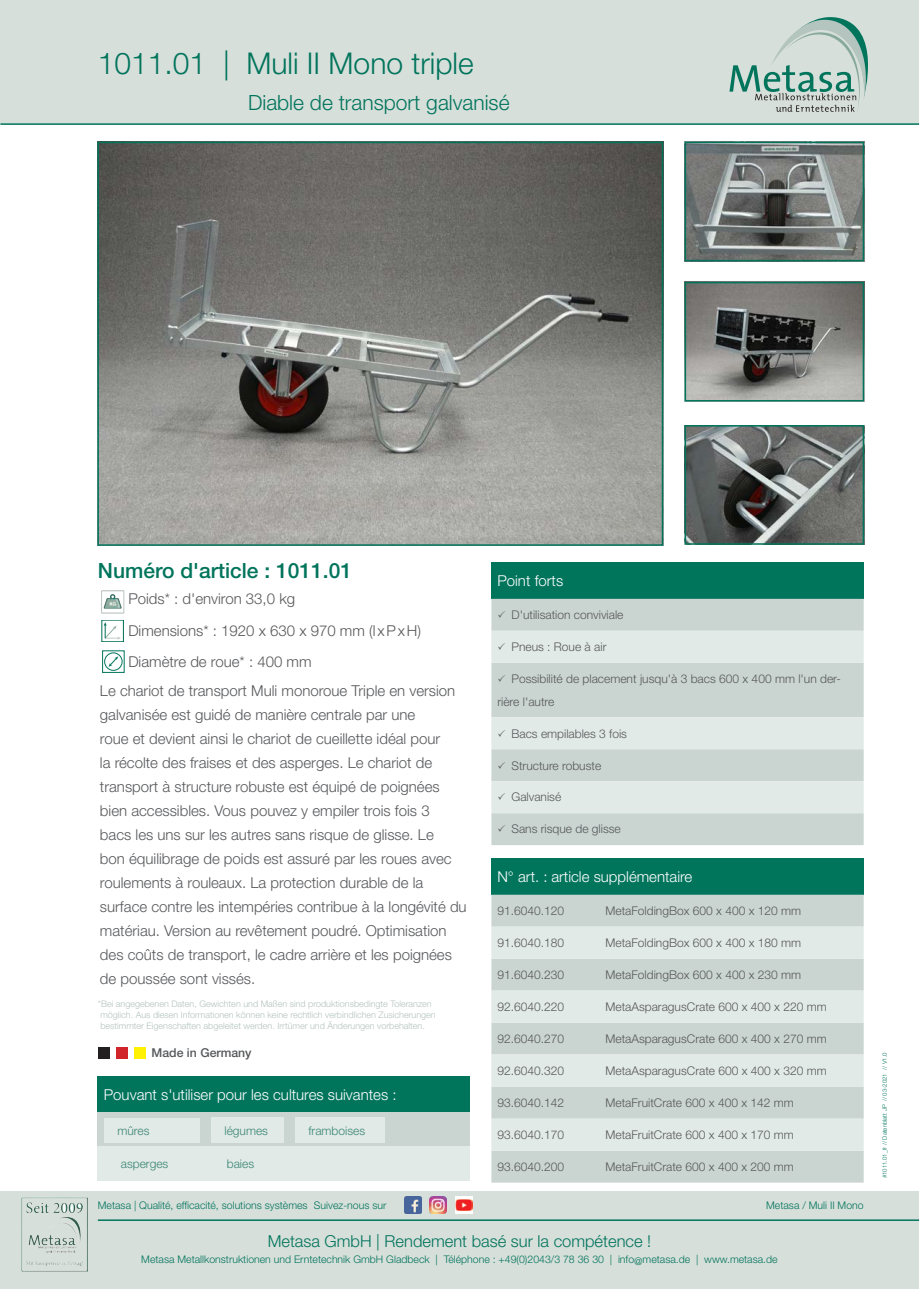
<style>
.page{position:relative;width:919px;height:1289px;background:#fff}
.page>*{position:absolute;margin:0;border:0;box-sizing:border-box;transform-origin:0 0}
.t1{font:300 30px "Helvetica Neue LT Std";color:#01745c}
.t2{font:300 21px "Helvetica Neue LT Std";color:#01745c}
.t3{font:500 21px "Helvetica Neue LT Std";color:#01745c}
.t4{font:300 16.5px "Helvetica Neue LT Std";color:#01745c}
.t5{font:300 15px/24px "Helvetica Neue LT Std";color:#57585a}
.t6{font:300 15px "Helvetica Neue LT Std";color:#fff}
.t7{font:500 12.3px "Helvetica Neue LT Std";color:#57585a}
.t8{font:300 12px/22.5px "Helvetica Neue LT Std";color:#57585a}
.t9{font:300 12px "Helvetica Neue LT Std";color:#3a8674}
.t10{font:300 10.5px "Helvetica Neue LT Std";color:#01745c}
.t11{font:300 9px/10.8px "Helvetica Neue LT Std";color:#b3c3bc}
.t12{font:300 6px "Helvetica Neue LT Std";color:#01745c}
</style>
<div class="page">
<div style="left:0;top:1191px;width:918px;height:97px;background:#d7dfda"></div>
<div style="left:0;top:0;width:918px;height:123px;background:#d7dfda"></div>
<hr style="left:0;top:123px;width:918px;height:2px;background:#01745c">
<hr style="left:98px;top:1219px;width:820px;height:1px;background:#01745c">
<img style="left:404px;top:1196px;width:17px;height:17px">
<img style="left:429px;top:1196px;width:17px;height:17px">
<img style="left:455px;top:1196px;width:17px;height:17px">
<svg style="left:729px;top:17px;width:139px;height:95px"></svg>
<img style="left:101px;top:590px;width:24px;height:24px">
<svg style="left:104px;top:622px;width:17px;height:17px"></svg>
<svg style="left:109px;top:656px;width:9px;height:11px"></svg>
<div style="left:104px;top:652px;width:18px;height:18px;border:1px solid #00745b;border-radius:50%"></div>
<img style="left:21px;top:1197px;width:67px;height:73px">
<div style="left:98px;top:1047px;width:12px;height:11px;background:#231f20"></div>
<div style="left:116px;top:1047px;width:12px;height:11px;background:#d1232a"></div>
<div style="left:134px;top:1047px;width:12px;height:11px;background:#fff101"></div>
<div style="left:491px;top:562px;width:372px;height:37px;background:#01745c"></div>
<div style="left:491px;top:599px;width:372px;height:246px;background:#cad5d1"></div>
<svg style="left:491px;top:630px;width:372px;height:183px;background:#d6e0dc"></svg>
<div style="left:491px;top:858px;width:372px;height:36px;background:#01745c"></div>
<div style="left:491px;top:894px;width:372px;height:288px;background:#cad5d1"></div>
<svg style="left:491px;top:926px;width:372px;height:224px;background:#d8e1dd"></svg>
<div style="left:98px;top:1076px;width:372px;height:36px;background:#01745c"></div>
<div style="left:98px;top:1112px;width:372px;height:34px;background:#cad5d1"></div>
<div style="left:98px;top:1146px;width:372px;height:34px;background:#e2eae7"></div>
<div style="left:105px;top:1117px;width:95px;height:25px;background:#e2eae7"></div>
<div style="left:296px;top:1117px;width:89px;height:25px;background:#e2eae7"></div>
<div style="left:212px;top:1117px;width:72px;height:25px;background:#e2eae7"></div>
<img style="left:100px;top:145px;width:560px;height:398px">
<div style="left:97px;top:142px;width:566px;height:404px;border:2px solid #01745c"></div>
<img style="left:687px;top:428px;width:174px;height:113px">
<div style="left:684px;top:425px;width:180px;height:119px;border:2px solid #01745c"></div>
<img style="left:687px;top:285px;width:174px;height:113px">
<div style="left:684px;top:282px;width:180px;height:119px;border:2px solid #01745c"></div>
<img style="left:687px;top:145px;width:174px;height:113px">
<div style="left:684px;top:142px;width:180px;height:119px;border:2px solid #01745c"></div>
<svg style="left:498px;top:611px;width:7px;height:6px"></svg>
<svg style="left:498px;top:643px;width:7px;height:6px"></svg>
<svg style="left:498px;top:675px;width:7px;height:6px"></svg>
<svg style="left:498px;top:729px;width:7px;height:7px"></svg>
<svg style="left:498px;top:761px;width:7px;height:7px"></svg>
<svg style="left:498px;top:793px;width:7px;height:7px"></svg>
<svg style="left:498px;top:825px;width:7px;height:7px"></svg>
<h1 class="t1" style="left:98px;top:44px;width:377px">1011.01 | Muli II Mono triple</h1>
<h2 class="t2" style="left:248px;top:89px;width:263px">Diable de transport galvanisé</h2>
<h2 class="t3" style="left:98px;top:557px;width:256px">Numéro d'article : 1011.01</h2>
<p class="t5" style="left:128px;top:582px;width:294px;line-height:31.5px">Poids* : d'environ 33,0 kg<br>Dimensions* : 1920 x 630 x 970 mm (l xPxH)<br>Diamètre de roue* : 400 mm</p>
<p class="t5" style="left:100px;top:678px;width:368px">Le chariot de transport Muli monoroue Triple en version galvanisée est guidé de manière centrale par une<br>roue et devient ainsi le chariot de cueillette idéal pour<br>la récolte des fraises et des asperges. Le chariot de transport à structure robuste est équipé de poignées bien accessibles. Vous pouvez y empiler trois fois 3<br>bacs les uns sur les autres sans risque de glisse. Le<br>bon équilibrage de poids est assuré par les roues avec roulements à rouleaux. La protection durable de la surface contre les intempéries contribue à la longévité du matériau. Version au revêtement poudré. Optimisation des coûts de transport, le cadre arrière et les poignées de poussée sont vissés.</p>
<p class="t11" style="left:98px;top:998px;width:339px">*Bei angegebenen Daten, Gewichten und Maßen sind produktionsbedingte Toleranzen möglich. Aus diesen Informationen können keine rechtlich verbindlichen Zusicherungen bestimmter Eigenschaften abgeleitet werden. Irrtümer und Änderungen vorbehalten.</p>
<p class="t7" style="left:151px;top:1045px;width:101px">Made in Germany</p>
<p class="t6" style="left:104px;top:1085px;width:294px">Pouvant s'utiliser pour les cultures suivantes :</p>
<p class="t9" style="left:117px;top:1122px;width:34px">mûres</p>
<p class="t9" style="left:227px;top:1156px;width:29px">baies</p>
<p class="t9" style="left:224px;top:1122px;width:45px">légumes</p>
<p class="t9" style="left:308px;top:1122px;width:58px">framboises</p>
<p class="t9" style="left:121px;top:1156px;width:49px">asperges</p>
<p class="t10" style="left:98px;top:1198px;width:290px">Metasa | Qualité, efficacité, solutions systèmes Suivez-nous sur</p>
<p class="t6" style="left:497px;top:571px;width:67px">Point forts</p>
<p class="t8" style="left:511px;top:603px;width:114px">D'utilisation conviviale</p>
<p class="t8" style="left:511px;top:635px;width:96px">Pneus : Roue à air</p>
<p class="t8" style="left:497px;top:667px;width:345px;text-indent:14px">Possibilité de placement jusqu'à 3 bacs 600 x 400 mm l'un der&shy;rière l'autre</p>
<p class="t8" style="left:511px;top:721px;width:117px">Bacs empilables 3 fois</p>
<p class="t8" style="left:511px;top:753px;width:91px">Structure robuste</p>
<p class="t8" style="left:511px;top:785px;width:51px">Galvanisé</p>
<p class="t8" style="left:511px;top:817px;width:111px">Sans risque de glisse</p>
<p class="t6" style="left:497px;top:867px;width:196px">N° art. : article supplémentaire</p>
<p class="t8" style="left:497px;top:899px;width:68px">91.6040.120</p>
<p class="t8" style="left:605px;top:899px;width:197px">MetaFoldingBox 600 x 400 x 120 mm</p>
<p class="t8" style="left:497px;top:931px;width:68px">91.6040.180</p>
<p class="t8" style="left:605px;top:931px;width:197px">MetaFoldingBox 600 x 400 x 180 mm</p>
<p class="t8" style="left:497px;top:963px;width:68px">91.6040.230</p>
<p class="t8" style="left:605px;top:963px;width:197px">MetaFoldingBox 600 x 400 x 230 mm</p>
<p class="t8" style="left:497px;top:995px;width:68px">92.6040.220</p>
<p class="t8" style="left:605px;top:995px;width:223px">MetaAsparagusCrate 600 x 400 x 220 mm</p>
<p class="t8" style="left:497px;top:1027px;width:68px">92.6040.270</p>
<p class="t8" style="left:605px;top:1027px;width:223px">MetaAsparagusCrate 600 x 400 x 270 mm</p>
<p class="t8" style="left:497px;top:1059px;width:68px">92.6040.320</p>
<p class="t8" style="left:605px;top:1059px;width:223px">MetaAsparagusCrate 600 x 400 x 320 mm</p>
<p class="t8" style="left:497px;top:1091px;width:68px">93.6040.142</p>
<p class="t8" style="left:605px;top:1091px;width:190px">MetaFruitCrate 600 x 400 x 142 mm</p>
<p class="t8" style="left:497px;top:1123px;width:68px">93.6040.170</p>
<p class="t8" style="left:605px;top:1123px;width:190px">MetaFruitCrate 600 x 400 x 170 mm</p>
<p class="t8" style="left:497px;top:1155px;width:68px">93.6040.200</p>
<p class="t8" style="left:605px;top:1155px;width:190px">MetaFruitCrate 600 x 400 x 200 mm</p>
<p class="t10" style="left:766px;top:1198px;width:99px">Metasa / Muli II Mono</p>
<p class="t4" style="left:268px;top:1230px;width:385px">Metasa GmbH | Rendement basé sur la compétence !</p>
<p class="t10" style="left:141px;top:1253px;width:637px">Metasa Metallkonstruktionen und Erntetechnik GmbH Gladbeck | Téléphone : +49(0)2043/3 78 36 30 | info@metasa.de | www.metasa.de</p>
<p class="t12" style="left:881px;top:1178px;width:127px;rotate:-90deg">#1011.01_fr // Datenblatt JP // 03-2021 // V1.0</p>
</div>
